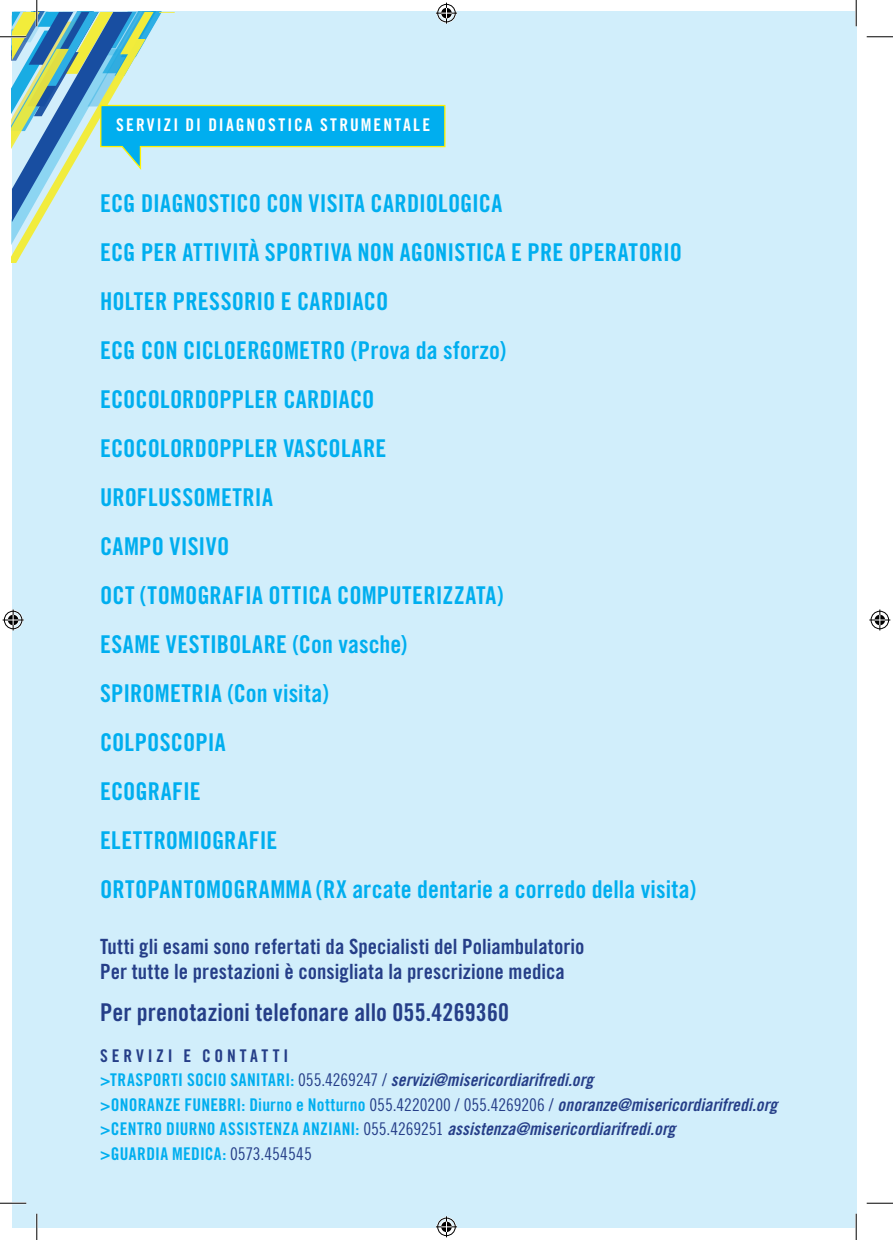
<style>
.page{position:relative;width:893px;height:1240px;background:#fff}
.page>*{position:absolute;margin:0;border:0;box-sizing:border-box;transform-origin:0 0}
.t1{font:24.5px/49px "Trade Gothic LT Std Bd Cn 20";letter-spacing:.005em;color:#00aeef}
.t2{font:24.5px "Trade Gothic LT Std Bd Cn 20";letter-spacing:.005em;color:#253e88}
.t3{font:21px/24.5px "Trade Gothic LT Std Bd Cn 20";letter-spacing:.005em;color:#253e88}
.t4{font:17.5px "Trade Gothic LT Std Bd Cn 20 Obl";letter-spacing:.005em;color:#253e88}
.t5{font:17.5px "Trade Gothic LT Std Bd Cn 20";letter-spacing:.015em;color:#00aeef}
.t6{font:17.5px "Trade Gothic LT Std Bd Cn 20";letter-spacing:.12em;color:#fff}
.t7{font:17.5px "Trade Gothic LT Std Bd Cn 20";letter-spacing:.22em;color:#253e88}
.s1{font-family:"Trade Gothic LT Std Bd Cn 20";color:#00aeef}
.s2{font-family:"Trade Gothic LT Std Cn 18"}
.s3{font-family:"Trade Gothic LT Std Cn 18";color:#253e88}
.s4{font-family:"Trade Gothic LT Std Bd Cn 20 Obl";color:#253e88}
</style>
<div class="page">
<div style="left:12px;top:12px;width:843px;height:1215px;background:#d1eefb"></div>
<hr style="left:0;top:1201px;width:26px;height:3px;background:#fff">
<hr style="left:36px;top:1213px;width:2px;height:26px;background:#fff">
<hr style="left:854px;top:0;width:2px;height:26px;background:#fff">
<hr style="left:854px;top:1213px;width:2px;height:26px;background:#fff">
<svg style="left:866px;top:36px;width:26px;height:1px"></svg>
<svg style="left:0;top:1202px;width:26px;height:1px"></svg>
<svg style="left:866px;top:1202px;width:26px;height:1px"></svg>
<svg style="left:36px;top:1213px;width:1px;height:26px"></svg>
<svg style="left:855px;top:0;width:1px;height:26px"></svg>
<svg style="left:855px;top:1213px;width:1px;height:26px"></svg>
<svg style="left:0;top:0;width:457px;height:262px"></svg>
<svg style="left:436px;top:1216px;width:21px;height:21px"></svg>
<svg style="left:3px;top:609px;width:21px;height:21px"></svg>
<svg style="left:869px;top:609px;width:20px;height:21px"></svg>
<p class="t6" style="left:116px;top:114px;width:315px">SERVIZI DI DIAGNOSTICA STRUMENTALE</p>
<p class="t1" style="left:100px;top:178px;width:597px">ECG DIAGNOSTICO CON VISITA CARDIOLOGICA<br>ECG PER ATTIVITÀ SPORTIVA NON AGONISTICA E PRE OPERATORIO<br>HOLTER PRESSORIO E CARDIACO<br>ECG CON CICLOERGOMETRO (Prova da sforzo)<br>ECOCOLORDOPPLER CARDIACO<br>ECOCOLORDOPPLER VASCOLARE<br>UROFLUSSOMETRIA<br>CAMPO VISIVO<br>OCT (TOMOGRAFIA OTTICA COMPUTERIZZATA)<br>ESAME VESTIBOLARE (Con vasche)<br>SPIROMETRIA (Con visita)<br>COLPOSCOPIA<br>ECOGRAFIE<br>ELETTROMIOGRAFIE<br>ORTOPANTOMOGRAMMA (RX arcate dentarie a corredo della visita)</p>
<p class="t3" style="left:100px;top:934px;width:485px">Tutti gli esami sono refertati da Specialisti del Poliambulatorio<br>Per tutte le prestazioni è consigliata la prescrizione medica</p>
<p class="t2" style="left:100px;top:997px;width:410px">Per prenotazioni telefonare allo 055.4269360</p>
<p class="t7" style="left:100px;top:1044px;width:190px">SERVIZI E CONTATTI</p>
<p class="t4" style="left:100px;top:1069px;width:494px"><span class="s1">&gt;TRASPORTI SOCIO SANITARI:</span> <span class="s2">055.4269247 /</span> servizi@misericordiarifredi.org</p>
<p class="t5" style="left:100px;top:1093px;width:678px">&gt;ONORANZE FUNEBRI: Diurno e Notturno <span class="s3">055.4220200 / 055.4269206 /</span> <span class="s4">onoranze@misericordiarifredi.org</span></p>
<p class="t4" style="left:100px;top:1118px;width:576px"><span class="s1">&gt;CENTRO DIURNO ASSISTENZA ANZIANI:</span> <span class="s2">055.4269251</span> assistenza@misericordiarifredi.org</p>
<p class="t5" style="left:100px;top:1142px;width:213px">&gt;GUARDIA MEDICA: <span class="s3">0573.454545</span></p>
</div>
